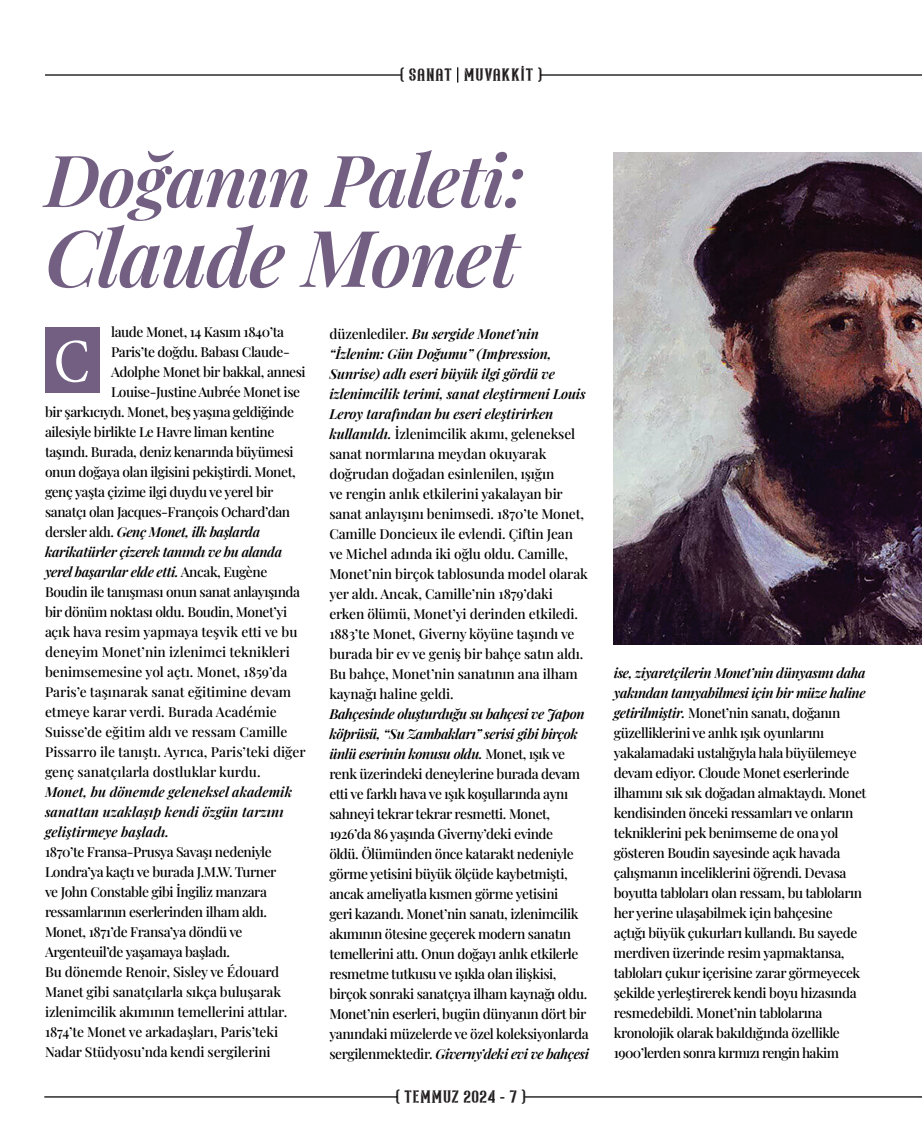
<style>
.page{position:relative;width:922px;height:1134px;background:#fff}
.page>*{position:absolute;margin:0;border:0;box-sizing:border-box;transform-origin:0 0}
.t1{font:italic 78.5px "Playfair Display";letter-spacing:-.02em;color:#725f82}
.t2{font:italic 71.88px "Playfair Display";letter-spacing:-.02em;color:#725f82}
.t3{font:61.75px "Minion Pro";color:#fff;scale:.86 1}
.t4{font:13.75px/20px "Playfair Display";letter-spacing:-.03em;color:#000}
.t5{font:13.75px/20px "Playfair Display";letter-spacing:-.01em;color:#000}
.t6{font:13.75px "Playfair Display";color:#000}
.t7{font:italic 13.75px "Playfair Display";letter-spacing:-.03em;color:#000}
.t8{font:italic 13.75px/20px "Playfair Display";color:#000}
.t9{font:13.75px "Northash";letter-spacing:.08em;color:#231f20}
.s1{font-style:normal}
.s2{font-style:italic}
</style>
<div class="page">
<hr style="left:45px;top:74px;width:356px;height:2px;background:#000">
<svg style="left:457px;top:67px;width:1px;height:16px"></svg>
<hr style="left:540px;top:74px;width:381px;height:2px;background:#000">
<div style="left:45px;top:327px;width:54px;height:65px;background:#725f82"></div>
<img style="left:613px;top:152px;width:308px;height:493px">
<hr style="left:523px;top:1096px;width:396px;height:1px;background:#000">
<hr style="left:44px;top:1096px;width:353px;height:1px;background:#000">
<p class="t9" style="left:400px;top:64px;width:143px">( SANAT MUVAKKİT )</p>
<p class="t2" style="left:45px;top:124px;width:482px">Doğanın Paleti:</p>
<p class="t1" style="left:45px;top:196px;width:474px">Claude Monet</p>
<p class="t4" style="left:111px;top:321px;width:174px">laude Monet, 14 Kasım 1840’ta</p>
<p class="t4" style="left:111px;top:341px;width:180px">Paris’te doğdu. Babası Claude-</p>
<p class="t4" style="left:111px;top:361px;width:196px">Adolphe Monet bir bakkal, annesi</p>
<p class="t4" style="left:111px;top:381px;width:190px">Louise-Justine Aubrée Monet ise</p>
<p class="t4" style="left:45px;top:401px;width:251px">bir şarkıcıydı. Monet, beş yaşına geldiğinde</p>
<p class="t4" style="left:45px;top:421px;width:231px">ailesiyle birlikte Le Havre liman kentine</p>
<p class="t4" style="left:45px;top:441px;width:250px">taşındı. Burada, deniz kenarında büyümesi</p>
<p class="t4" style="left:45px;top:461px;width:252px">onun doğaya olan ilgisini pekiştirdi. Monet,</p>
<p class="t4" style="left:45px;top:481px;width:230px">genç yaşta çizime ilgi duydu ve yerel bir</p>
<p class="t4" style="left:45px;top:501px;width:246px">sanatçı olan Jacques-François Ochard’dan</p>
<p class="t7" style="left:45px;top:521px;width:216px"><span class="s1">dersler aldı.</span> Genç Monet, ilk başlarda</p>
<p class="t7" style="left:45px;top:541px;width:238px">karikatürler çizerek tanındı ve bu alanda</p>
<p class="t7" style="left:45px;top:561px;width:224px">yerel başarılar elde etti. <span class="s1">Ancak, Eugène</span></p>
<p class="t4" style="left:45px;top:581px;width:256px">Boudin ile tanışması onun sanat anlayışında</p>
<p class="t4" style="left:45px;top:601px;width:244px">bir dönüm noktası oldu. Boudin, Monet’yi</p>
<p class="t6" style="left:45px;top:621px;width:254px">açık hava resim yapmaya teşvik etti ve bu</p>
<p class="t6" style="left:45px;top:641px;width:246px">deneyim Monet’nin izlenimci teknikleri</p>
<p class="t6" style="left:45px;top:661px;width:244px">benimsemesine yol açtı. Monet, 1859’da</p>
<p class="t6" style="left:45px;top:681px;width:248px">Paris’e taşınarak sanat eğitimine devam</p>
<p class="t6" style="left:45px;top:701px;width:233px">etmeye karar verdi. Burada Académie</p>
<p class="t6" style="left:45px;top:721px;width:244px">Suisse’de eğitim aldı ve ressam Camille</p>
<p class="t6" style="left:45px;top:741px;width:262px">Pissarro ile tanıştı. Ayrıca, Paris’teki diğer</p>
<p class="t6" style="left:45px;top:761px;width:217px">genç sanatçılarla dostluklar kurdu.</p>
<p class="t8" style="left:45px;top:781px;width:249px">Monet, bu dönemde geleneksel akademik sanattan uzaklaşıp kendi özgün tarzını geliştirmeye başladı.</p>
<p class="t4" style="left:45px;top:841px;width:233px">1870’te Fransa-Prusya Savaşı nedeniyle Londra’ya kaçtı ve burada J.M.W. Turner ve John Constable gibi İngiliz manzara ressamlarının eserlerinden ilham aldı.<br>Monet, 1871’de Fransa’ya döndü ve Argenteuil’de yaşamaya başladı.</p>
<p class="t5" style="left:45px;top:961px;width:244px">Bu dönemde Renoir, Sisley ve Édouard Manet gibi sanatçılarla sıkça buluşarak izlenimcilik akımının temellerini attılar.<br>1874’te Monet ve arkadaşları, Paris’teki Nadar Stüdyosu’nda kendi sergilerini</p>
<p class="t3" style="left:54px;top:320px;width:42px">C</p>
<p class="t5" style="left:329px;top:322px;width:260px">düzenlediler. <span class="s2">Bu sergide Monet’nin “İzlenim: Gün Doğumu” (Impression, Sunrise) adlı eseri büyük ilgi gördü ve izlenimcilik terimi, sanat eleştirmeni Louis Leroy tarafından bu eseri eleştirirken kullanıldı.</span> İzlenimcilik akımı, geleneksel sanat normlarına meydan okuyarak doğrudan doğadan esinlenilen, ışığın<br>ve rengin anlık etkilerini yakalayan bir sanat anlayışını benimsedi. 1870’te Monet, Camille Doncieux ile evlendi. Çiftin Jean ve Michel adında iki oğlu oldu. Camille, Monet’nin birçok tablosunda model olarak yer aldı. Ancak, Camille’nin 1879’daki erken ölümü, Monet’yi derinden etkiledi.<br>1883’te Monet, Giverny köyüne taşındı ve burada bir ev ve geniş bir bahçe satın aldı.<br>Bu bahçe, Monet’nin sanatının ana ilham kaynağı haline geldi.</p>
<p class="t4" style="left:329px;top:702px;width:261px"><span class="s2">Bahçesinde oluşturduğu su bahçesi ve Japon köprüsü, “Su Zambakları” serisi gibi birçok ünlü eserinin konusu oldu.</span> Monet, ışık ve renk üzerindeki deneylerine burada devam etti ve farklı hava ve ışık koşullarında aynı sahneyi tekrar tekrar resmetti. Monet, 1926’da 86 yaşında Giverny’deki evinde<br>öldü. Ölümünden önce katarakt nedeniyle görme yetisini büyük ölçüde kaybetmişti, ancak ameliyatla kısmen görme yetisini<br>geri kazandı. Monet’nin sanatı, izlenimcilik akımının ötesine geçerek modern sanatın temellerini attı. Onun doğayı anlık etkilerle resmetme tutkusu ve ışıkla olan ilişkisi, birçok sonraki sanatçıya ilham kaynağı oldu.<br>Monet’nin eserleri, bugün dünyanın dört bir yanındaki müzelerde ve özel koleksiyonlarda sergilenmektedir. <span class="s2">Giverny’deki evi ve bahçesi</span></p>
<p class="t9" style="left:396px;top:1086px;width:131px">( TEMMUZ 2024 - 7 )</p>
<p class="t4" style="left:613px;top:661px;width:254px"><span class="s2">ise, ziyaretçilerin Monet’nin dünyasını daha yakından tanıyabilmesi için bir müze haline getirilmiştir.</span> Monet’nin sanatı, doğanın güzelliklerini ve anlık ışık oyunlarını yakalamadaki ustalığıyla hala büyülemeye devam ediyor. Cloude Monet eserlerinde ilhamını sık sık doğadan almaktaydı. Monet kendisinden önceki ressamları ve onların tekniklerini pek benimseme de ona yol gösteren Boudin sayesinde açık havada çalışmanın inceliklerini öğrendi. Devasa boyutta tabloları olan ressam, bu tabloların her yerine ulaşabilmek için bahçesine açtığı büyük çukurları kullandı. Bu sayede merdiven üzerinde resim yapmaktansa, tabloları çukur içerisine zarar görmeyecek şekilde yerleştirerek kendi boyu hizasında resmedebildi. Monet’nin tablolarına kronolojik olarak bakıldığında özellikle 1900’lerden sonra kırmızı rengin hakim</p>
</div>
